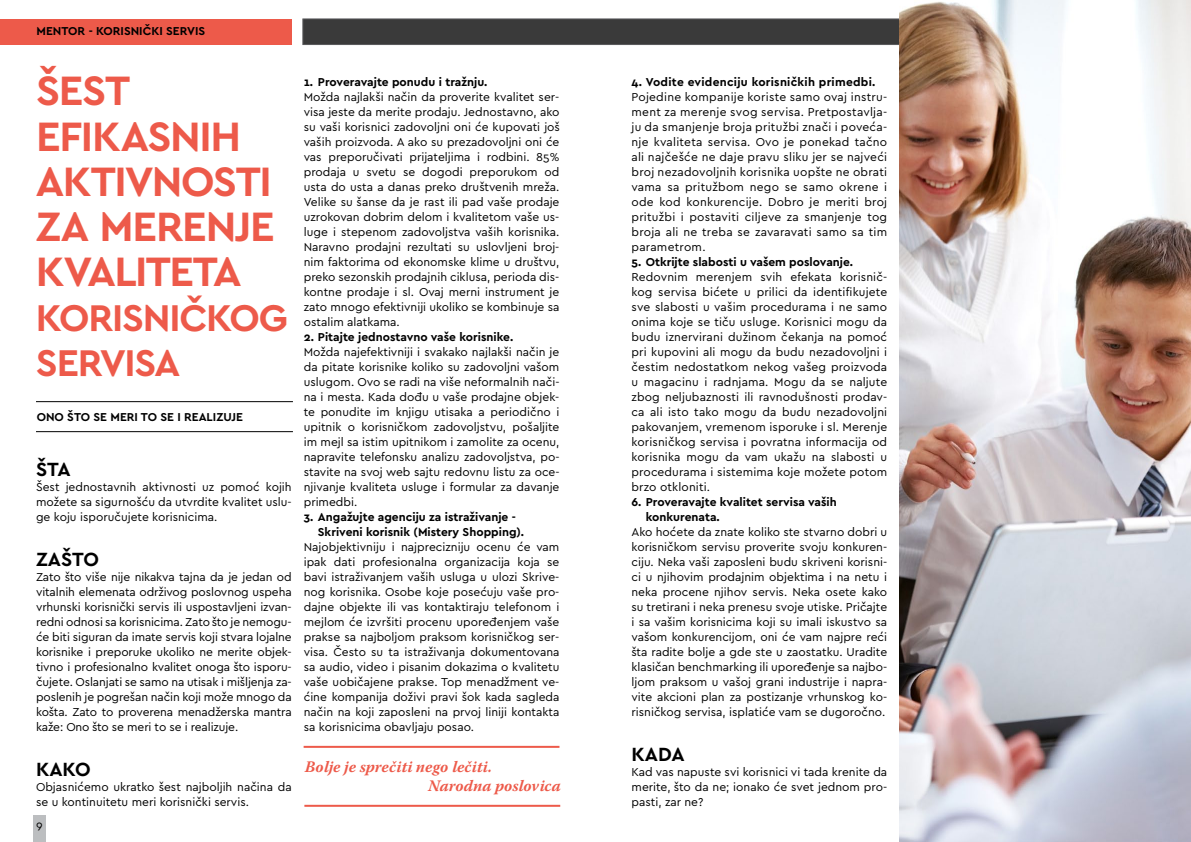
<style>
.page{position:relative;width:1191px;height:842px;background:#fff}
.page>*{position:absolute;margin:0;border:0;box-sizing:border-box;transform-origin:0 0}
.t1{font:700 43px/45px "Cera Pro";letter-spacing:-.03em;color:#ed5a4a}
.t2{font:700 39px "Cera Pro";letter-spacing:-.025em;color:#ed5a4a}
.t3{font:700 20px "Cera Pro";color:#000}
.t4{font:italic 700 16px/19.2px "Warnock PKS";color:#ed5a4a}
.t5{font:12px/15px "Cera Pro";color:#000;text-align:justify}
.t6{font:700 12px/15px "Cera Pro";color:#000}
.t7{font:700 12px "Cera Pro";letter-spacing:.02em;color:#000}
.t8{font:700 12px "Cera Pro";letter-spacing:.05em;color:#000}
</style>
<div class="page">
<div style="left:0;top:19px;width:292px;height:25px;background:#ed5a4a"></div>
<div style="left:302px;top:18px;width:863px;height:27px;background:#3a3a3a;border:1px solid #58585a"></div>
<div style="left:33px;top:815px;width:13px;height:26px;background:#bcbec0"></div>
<hr style="left:36px;top:401px;width:257px;height:1px;background:#000">
<hr style="left:36px;top:431px;width:257px;height:1px;background:#000">
<hr style="left:304px;top:805px;width:256px;height:2px;background:#ed5a4a">
<hr style="left:304px;top:746px;width:255px;height:2px;background:#ed5a4a">
<img style="left:899px;top:0;width:292px;height:842px">
<p class="t6" style="left:36px;top:23px;width:9px">MEN</p>
<p class="t6" style="left:61px;top:23px;width:43px">TOR - koris</p>
<p class="t6" style="left:131px;top:23px;width:57px">nički servis</p>
<h1 class="t1" style="left:36px;top:67px;width:71px">Šest efikas</h1>
<h1 class="t1" style="left:170px;top:112px;width:73px">nih</h1>
<h1 class="t1" style="left:36px;top:157px;width:240px;text-indent:116px">nosti<br>za merenje kvaliteta</h1>
<h2 class="t2" style="left:36px;top:291px;width:22px">koris</h2>
<h2 class="t2" style="left:143px;top:291px;width:147px">ničkog</h2>
<h2 class="t2" style="left:36px;top:336px;width:63px">servisa</h2>
<h1 class="t1" style="left:36px;top:157px;width:25px">aktiv</h1>
<p class="t6" style="left:37px;top:409px;width:39px">Ono što</p>
<p class="t8" style="left:94px;top:409px;width:126px">se meri to se i realizuj</p>
<p class="t6" style="left:236px;top:409px;width:8px">e</p>
<h3 class="t3" style="left:36px;top:456px;width:36px">ŠTA</h3>
<p class="t5" style="left:36px;top:479px;width:257px">Šest jednostavnih aktivnosti uz pomoć kojih možete sa sigurnošću da utvrdite kvalitet uslu&shy;ge koju isporučujete korisnicima.</p>
<h3 class="t3" style="left:36px;top:546px;width:65px">ZAŠTO</h3>
<p class="t5" style="left:36px;top:569px;width:257px">Zato što više nije nikakva tajna da je jedan od vitalnih elemenata održivog poslovnog uspeha vrhunski korisnički servis ili uspostavljeni izvan&shy;redni odnosi sa korisnicima. Zato što je nemogu&shy;će biti siguran da imate servis koji stvara lojalne korisnike i preporuke ukoliko ne merite objek&shy;tivno i profesionalno kvalitet onoga što isporu&shy;čujete. Oslanjati se samo na utisak i mišljenja za&shy;poslenih je pogrešan način koji može mnogo da košta. Zato to proverena menadžerska mantra kaže: Ono što se meri to se i realizuje.</p>
<h3 class="t3" style="left:36px;top:756px;width:56px">KAKO</h3>
<p class="t5" style="left:36px;top:779px;width:257px">Objasnićemo ukratko šest najboljih načina da se u kontinuitetu meri korisnički servis.</p>
<p class="t5" style="left:36px;top:817px;width:8px">9</p>
<p class="t6" style="left:304px;top:74px;width:185px">1. Proveravajte ponudu i tražnju.</p>
<p class="t5" style="left:304px;top:89px;width:258px">Možda najlakši način da proverite kvalitet ser&shy;visa jeste da merite prodaju. Jednostavno, ako su vaši korisnici zadovoljni oni će kupovati još vaših proizvoda. A ako su prezadovoljni oni će vas preporučivati prijateljima i rodbini. 85% prodaja u svetu se dogodi preporukom od usta do usta a danas preko društvenih mreža.<br>Velike su šanse da je rast ili pad vaše prodaje uzrokovan dobrim delom i kvalitetom vaše us&shy;luge i stepenom zadovoljstva vaših korisnika.<br>Naravno prodajni rezultati su uslovljeni broj&shy;nim faktorima od ekonomske klime u društvu, preko sezonskih prodajnih ciklusa, perioda dis&shy;kontne prodaje i sl. Ovaj merni instrument je zato mnogo efektivniji ukoliko se kombinuje sa ostalim alatkama.</p>
<p class="t6" style="left:304px;top:329px;width:211px">2. Pitajte jednostavno vaše korisnike.</p>
<p class="t5" style="left:304px;top:344px;width:257px">Možda najefektivniji i svakako najlakši način je da pitate korisnike koliko su zadovoljni vašom uslugom. Ovo se radi na više neformalnih nači&shy;na i mesta. Kada dođu u vaše prodajne objek&shy;te ponudite im knjigu utisaka a periodično i upitnik o korisničkom zadovoljstvu, pošaljite im mejl sa istim upitnikom i zamolite za ocenu, napravite telefonsku analizu zadovoljstva, po&shy;stavite na svoj web sajtu redovnu listu za oce&shy;njivanje kvaliteta usluge i formular za davanje primedbi.</p>
<p class="t6" style="left:318px;top:509px;width:208px;text-indent:-14px">3. Angažujte agenciju za istraživanje -<br>Skriveni korisnik (Mistery Shopping).</p>
<p class="t5" style="left:304px;top:539px;width:257px">Najobjektivniju i najprecizniju ocenu će vam ipak dati profesionalna organizacija koja se bavi istraživanjem vaših usluga u ulozi Skrive&shy;nog korisnika. Osobe koje posećuju vaše pro&shy;dajne objekte ili vas kontaktiraju telefonom i mejlom će izvršiti procenu upoređenjem vaše prakse sa najboljom praksom korisničkog ser&shy;visa. Često su ta istraživanja dokumentovana sa audio, video i pisanim dokazima o kvalitetu vaše uobičajene prakse. Top menadžment ve&shy;ćine kompanija doživi pravi šok kada sagleda način na koji zaposleni na prvoj liniji kontakta sa korisnicima obavljaju posao.</p>
<h3 class="t4" style="left:428px;top:757px;width:134px;text-indent:-123px">Bolje je sprečiti nego lečiti.<br>Narodna poslovica</h3>
<p class="t7" style="left:631px;top:74px;width:245px">4. Vodite evidenciju korisničkih primedbi.</p>
<p class="t5" style="left:631px;top:89px;width:258px">Pojedine kompanije koriste samo ovaj instru&shy;ment za merenje svog servisa. Pretpostavlja&shy;ju da smanjenje broja pritužbi znači i poveća&shy;nje kvaliteta servisa. Ovo je ponekad tačno ali najčešće ne daje pravu sliku jer se najveći broj nezadovoljnih korisnika uopšte ne obrati vama sa pritužbom nego se samo okrene i ode kod konkurencije. Dobro je meriti broj pritužbi i postaviti ciljeve za smanjenje tog broja ali ne treba se zavaravati samo sa tim parametrom.</p>
<p class="t6" style="left:631px;top:254px;width:223px">5. Otkrijte slabosti u vašem poslovanje.</p>
<p class="t5" style="left:631px;top:269px;width:257px">Redovnim merenjem svih efekata korisnič&shy;kog servisa bićete u prilici da identifikujete sve slabosti u vašim procedurama i ne samo onima koje se tiču usluge. Korisnici mogu da budu iznervirani dužinom čekanja na pomoć pri kupovini ali mogu da budu nezadovoljni i čestim nedostatkom nekog vašeg proizvoda u magacinu i radnjama. Mogu da se naljute zbog neljubaznosti ili ravnodušnosti prodav&shy;ca ali isto tako mogu da budu nezadovoljni pakovanjem, vremenom isporuke i sl. Merenje korisničkog servisa i povratna informacija od korisnika mogu da vam ukažu na slabosti u procedurama i sistemima koje možete potom brzo otkloniti.</p>
<p class="t6" style="left:645px;top:494px;width:192px;text-indent:-14px">6. Proveravajte kvalitet servisa vaših konkurenata.</p>
<p class="t5" style="left:631px;top:524px;width:257px">Ako hoćete da znate koliko ste stvarno dobri u korisničkom servisu proverite svoju konkuren&shy;ciju. Neka vaši zaposleni budu skriveni korisni&shy;ci u njihovim prodajnim objektima i na netu i neka procene njihov servis. N eka osete kako su tretirani i neka prenesu svoje utiske. Pričajte i sa vašim korisnicima koji su imali iskustvo sa vašom konkurencijom, oni će vam najpre reći šta radite bolje a gde ste u zaostatku. U radite klasičan benchmarking ili upoređenje sa najbo&shy;ljom praksom u vašoj grani industrije i napra&shy;vite akcioni plan za postizanje vrhunskog ko&shy;risničkog servisa, isplatiće vam se dugoročno.</p>
<h3 class="t3" style="left:631px;top:741px;width:55px">KADA</h3>
<p class="t5" style="left:631px;top:764px;width:257px">Kad vas napuste svi korisnici vi tada krenite da merite, što da ne; ionako će svet jednom pro&shy;pasti, zar ne?</p>
</div>
